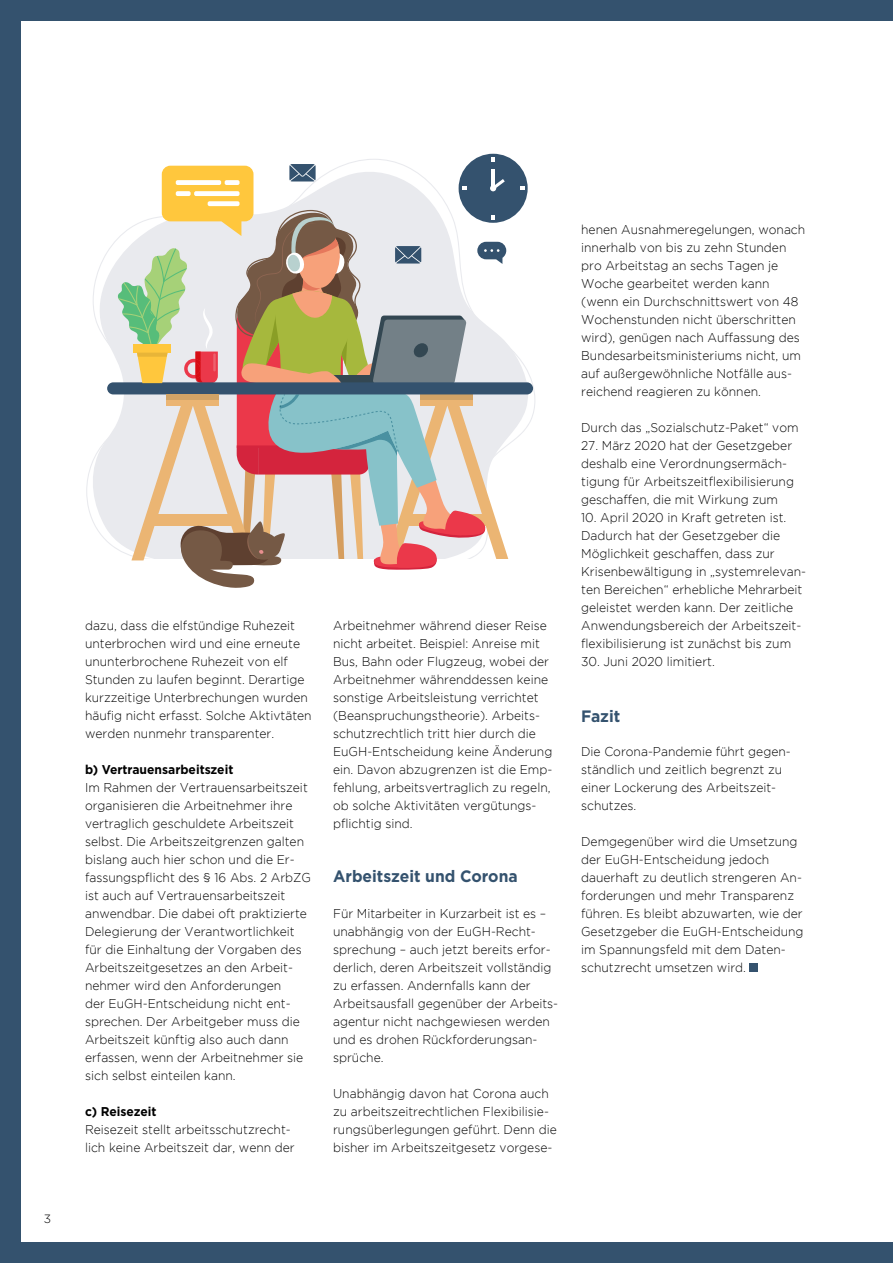
<style>
.page{position:relative;width:893px;height:1263px;background:#34526e}
.page>*{position:absolute;margin:0;border:0;box-sizing:border-box;transform-origin:0 0}
.t1{font:700 16.5px "Gotham";color:#34526e;scale:.95 1}
.t2{font:300 12.75px/18px "Gotham";color:#000;scale:.95 1}
.t3{font:700 12.75px "Gotham";color:#000;scale:.95 1}
.t4{font:300 12px "Gotham";color:#000}
</style>
<div class="page">
<div style="left:21px;top:21px;width:872px;height:1221px;background:#fff"></div>
<svg style="left:88px;top:169px;width:444px;height:380px"></svg>
<svg style="left:289px;top:164px;width:27px;height:17px"></svg>
<svg style="left:290px;top:164px;width:25px;height:17px"></svg>
<div style="left:162px;top:166px;width:91px;height:55px;background:#ffc73d;border-radius:9px"></div>
<div style="left:194px;top:191px;width:46px;height:5px;background:#fff;border-radius:2px"></div>
<div style="left:176px;top:191px;width:15px;height:5px;background:#fff;border-radius:2px"></div>
<div style="left:176px;top:180px;width:45px;height:5px;background:#fff;border-radius:2px"></div>
<div style="left:225px;top:180px;width:15px;height:5px;background:#fff;border-radius:2px"></div>
<div style="left:208px;top:201px;width:32px;height:5px;background:#fff;border-radius:2px"></div>
<div style="left:107px;top:382px;width:426px;height:12px;background:#34526e;border-radius:6px"></div>
<div style="left:459px;top:154px;width:69px;height:69px;background:#34526e;border-radius:50%"></div>
<svg style="left:492px;top:157px;width:3px;height:5px"></svg>
<hr style="left:492px;top:169px;width:3px;height:19px;background:#fff">
<svg style="left:462px;top:187px;width:4px;height:3px"></svg>
<svg style="left:520px;top:187px;width:4px;height:3px"></svg>
<svg style="left:490px;top:179px;width:15px;height:12px"></svg>
<svg style="left:117px;top:210px;width:392px;height:378px"></svg>
<div style="left:750px;top:963px;width:8px;height:9px;background:#34526e"></div>
<p class="t4" style="left:44px;top:1211px;width:9px">3</p>
<p class="t2" style="left:85px;top:616px;width:240px">dazu, dass die elfstündige Ruhezeit unterbrochen wird und eine erneute ununterbrochene Ruhezeit von elf Stunden zu laufen beginnt. Derartige kurzzeitige Unterbrechungen wurden häufig nicht erfasst. Solche Aktivtäten werden nunmehr transparenter.</p>
<p class="t3" style="left:85px;top:761px;width:158px">b) Vertrauensarbeitszeit</p>
<p class="t2" style="left:85px;top:778px;width:239px">Im Rahmen der Vertrauensarbeitszeit organisieren die Arbeitnehmer ihre vertraglich geschuldete Arbeitszeit selbst. Die Arbeitszeitgrenzen galten bislang auch hier schon und die Er&shy;fassungspflicht des § 16 Abs. 2 ArbZG ist auch auf Vertrauensarbeitszeit anwendbar. Die dabei oft praktizierte Delegierung der Verantwortlichkeit für die Einhaltung der Vorgaben des Arbeitszeitgesetzes an den Arbeit&shy;nehmer wird den Anforderungen<br>der EuGH-Entscheidung nicht ent&shy;sprechen. Der Arbeitgeber muss die Arbeitszeit künftig also auch dann erfassen, wenn der Arbeitnehmer sie sich selbst einteilen kann.</p>
<p class="t3" style="left:85px;top:1103px;width:77px">c) Reisezeit</p>
<p class="t2" style="left:85px;top:1120px;width:222px">Reisezeit stellt arbeitsschutzrecht&shy;lich keine Arbeitszeit dar, wenn der</p>
<p class="t2" style="left:333px;top:616px;width:232px">Arbeitnehmer während dieser Reise nicht arbeitet. Beispiel: Anreise mit Bus, Bahn oder Flugzeug, wobei der Arbeitnehmer währenddessen keine sonstige Arbeitsleistung verrichtet (Beanspruchungstheorie). Arbeits&shy;schutzrechtlich tritt hier durch die EuGH-Entscheidung keine Änderung ein. Davon abzugrenzen ist die Emp&shy;fehlung, arbeitsvertraglich zu regeln, ob solche Aktivitäten vergütungs&shy;pflichtig sind.</p>
<p class="t1" style="left:333px;top:865px;width:196px">Arbeitszeit und Corona</p>
<p class="t2" style="left:333px;top:904px;width:238px">Für Mitarbeiter in Kurzarbeit ist es – unabhängig von der EuGH-Recht&shy;sprechung – auch jetzt bereits erfor&shy;derlich, deren Arbeitszeit vollständig zu erfassen. Andernfalls kann der Arbeitsausfall gegenüber der Arbeits&shy;agentur nicht nachgewiesen werden und es drohen Rückforderungsan&shy;sprüche.</p>
<p class="t2" style="left:333px;top:1084px;width:237px">Unabhängig davon hat Corona auch zu arbeitszeitrechtlichen Flexibilisie&shy;rungsüberlegungen geführt. Denn die bisher im Arbeitszeitgesetz vorgese-</p>
<p class="t2" style="left:581px;top:220px;width:237px">henen Ausnahmeregelungen, wonach innerhalb von bis zu zehn Stunden pro Arbeitstag an sechs Tagen je Woche gearbeitet werden kann (wenn ein Durchschnittswert von 48<br>Wochenstunden nicht überschritten wird), genügen nach Auffassung des Bundesarbeitsministeriums nicht, um auf außergewöhnliche Notfälle aus&shy;reichend reagieren zu können.</p>
<p class="t2" style="left:581px;top:418px;width:230px">Durch das „Sozialschutz-Paket“ vom</p>
<p class="t2" style="left:581px;top:436px;width:226px">27. März 2020 hat der Gesetzgeber deshalb eine Verordnungsermäch&shy;tigung für Arbeitszeitflexibilisierung geschaffen, die mit Wirkung zum</p>
<p class="t2" style="left:581px;top:508px;width:238px">10. April 2020 in Kraft getreten ist.<br>Dadurch hat der Gesetzgeber die Möglichkeit geschaffen, dass zur Krisenbewältigung in „systemrelevan&shy;ten Bereichen“ erhebliche Mehrarbeit geleistet werden kann. Der zeitliche Anwendungsbereich der Arbeitszeit&shy;flexibilisierung ist zunächst bis zum</p>
<p class="t2" style="left:581px;top:652px;width:142px">30. Juni 2020 limitiert.</p>
<p class="t1" style="left:581px;top:705px;width:43px">Fazit</p>
<p class="t2" style="left:581px;top:742px;width:222px">Die Corona-Pandemie führt gegen&shy;ständlich und zeitlich begrenzt zu einer Lockerung des Arbeitszeit&shy;schutzes.</p>
<p class="t2" style="left:581px;top:832px;width:236px">Demgegenüber wird die Umsetzung der EuGH-Entscheidung jedoch dauerhaft zu deutlich strengeren An&shy;forderungen und mehr Transparenz führen. Es bleibt abzuwarten, wie der Gesetzgeber die EuGH-Entscheidung im Spannungsfeld mit dem Daten&shy;schutzrecht umsetzen wird.</p>
</div>
